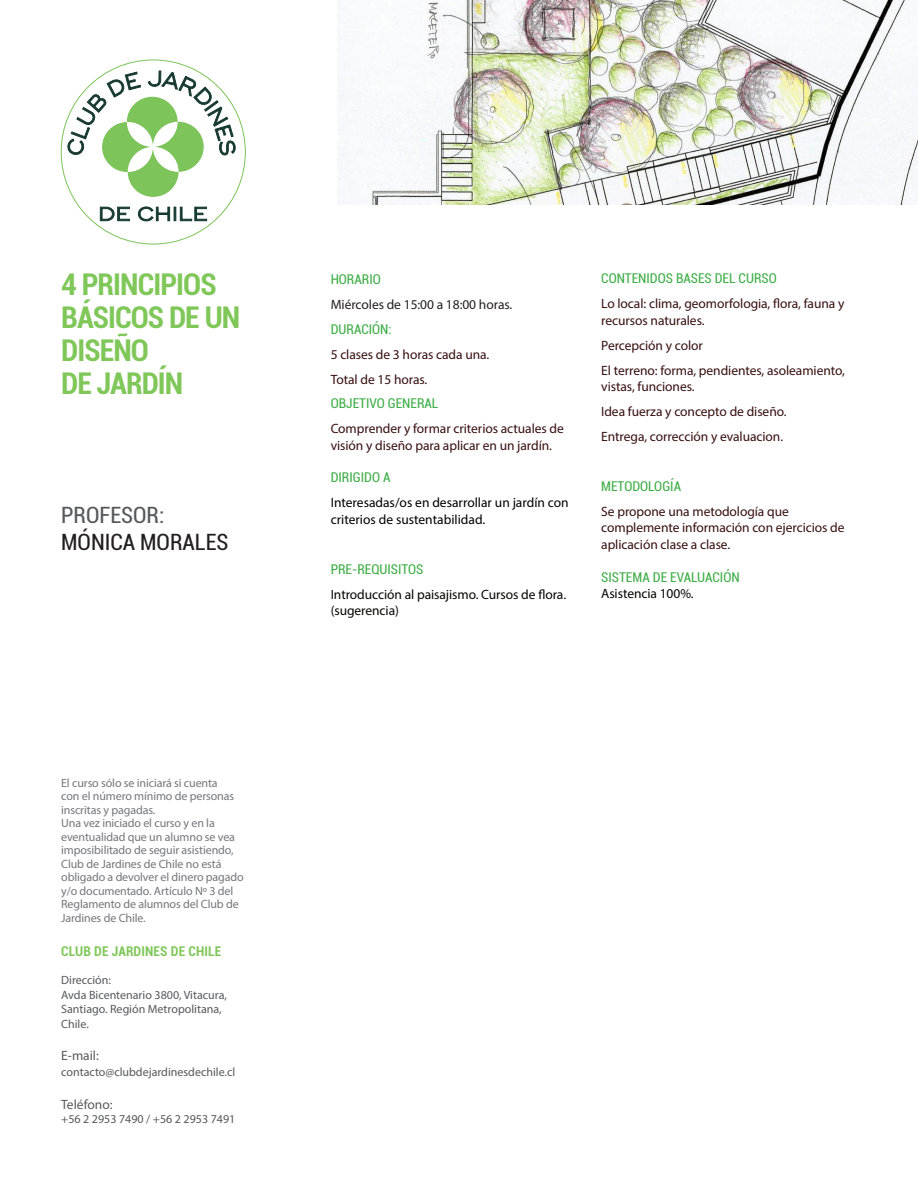
<style>
.page{position:relative;width:918px;height:1188px;background:#fff}
.page>*{position:absolute;margin:0;border:0;box-sizing:border-box;transform-origin:0 0}
.t1{font:700 condensed 30px/33px "Roboto";letter-spacing:-.03em;color:#80c759}
.t2{font:condensed 22.5px/27px "Roboto";color:#231f20}
.t3{font:13.5px/16.5px "Myriad Pro";letter-spacing:-.005em;color:#380f10}
.t4{font:condensed 13.5px "Roboto";color:#40ae49}
.t5{font:13.5px/16.5px "Myriad Pro";letter-spacing:-.005em;color:#040503}
.t6{font:13.5px/16.5px "Myriad Pro";color:#000}
.t7{font:13.5px "Myriad Pro";letter-spacing:-.005em;color:#231f20}
.t8{font:700 condensed 13.5px "Roboto";letter-spacing:.01em;color:#80c759}
.t9{font:13.5px "Myriad Pro";color:#57585a}
.t10{font:12px/13.5px "Myriad Pro";letter-spacing:-.01em;color:#757679}
.t11{font:12px/14.4px "Myriad Pro";color:#57585a}
.s1{color:#57585a}
</style>
<div class="page">
<img style="left:337px;top:0;width:581px;height:204px">
<svg style="left:67px;top:71px;width:169px;height:126px"></svg>
<svg style="left:100px;top:207px;width:30px;height:14px"></svg>
<svg style="left:138px;top:207px;width:69px;height:14px"></svg>
<p class="t1" style="left:61px;top:267px;width:180px">4 PRINCIPIOS<br>BÁSICOS DE UN<br>DISEÑO</p>
<p class="t1" style="left:61px;top:366px;width:124px">DE JARDÍN</p>
<p class="t2" style="left:61px;top:500px;width:169px"><span class="s1">PROFESOR:<br></span>MÓNICA MORALES</p>
<p class="t10" style="left:61px;top:776px;width:175px">El curso sólo se iniciará si cuenta con el número mínimo de personas inscritas y pagadas.</p>
<p class="t10" style="left:61px;top:816px;width:184px">Una vez iniciado el curso y en la eventualidad que un alumno se vea imposibilitado de seguir asistiendo,<br>Club de Jardines de Chile no está obligado a devolver el dinero pagado y/o documentado. Artículo Nº 3 del<br>Reglamento de alumnos del Club de<br>Jardines de Chile.</p>
<p class="t8" style="left:61px;top:941px;width:162px">CLUB DE JARDINES DE CHILE</p>
<p class="t11" style="left:61px;top:973px;width:167px">Dirección:<br>Avda Bicentenario 3800, Vitacura,<br>Santiago. Región Metropolitana,<br>Chile.</p>
<p class="t9" style="left:61px;top:1047px;width:39px">E-mail:</p>
<p class="t11" style="left:61px;top:1065px;width:176px">contacto@clubdejardinesdechile.cl</p>
<p class="t9" style="left:61px;top:1096px;width:53px">Teléfono:</p>
<p class="t11" style="left:61px;top:1112px;width:176px">+56 2 2953 7490 / +56 2 2953 7491</p>
<p class="t4" style="left:331px;top:270px;width:52px">HORARIO</p>
<p class="t7" style="left:331px;top:296px;width:183px">Miércoles de 15:00 a 18:00 horas.</p>
<p class="t4" style="left:331px;top:320px;width:63px">DURACIÓN:</p>
<p class="t3" style="left:331px;top:346px;width:160px">5 clases de 3 horas cada una.</p>
<p class="t3" style="left:331px;top:371px;width:98px">Total de 15 horas.</p>
<p class="t4" style="left:331px;top:394px;width:109px">OBJETIVO GENERAL</p>
<p class="t3" style="left:331px;top:420px;width:235px">Comprender y formar criterios actuales de visión y diseño para aplicar en un jardín.</p>
<p class="t4" style="left:331px;top:468px;width:61px">DIRIGIDO A</p>
<p class="t6" style="left:331px;top:494px;width:240px">Interesadas/os en desarrollar un jardín con criterios de sustentabilidad.</p>
<p class="t4" style="left:331px;top:560px;width:94px">PRE-REQUISITOS</p>
<p class="t5" style="left:331px;top:586px;width:237px">Introducción al paisajismo. Cursos de flora. (sugerencia)</p>
<p class="t4" style="left:601px;top:269px;width:177px">CONTENIDOS BASES DEL CURSO</p>
<p class="t3" style="left:601px;top:295px;width:245px">Lo local: clima, geomorfologia, flora, fauna y recursos naturales.</p>
<p class="t3" style="left:601px;top:337px;width:103px">Percepción y color</p>
<p class="t3" style="left:601px;top:362px;width:245px">El terreno: forma, pendientes, asoleamiento, vistas, funciones.</p>
<p class="t3" style="left:601px;top:403px;width:187px">Idea fuerza y concepto de diseño.</p>
<p class="t3" style="left:601px;top:428px;width:183px">Entrega, corrección y evaluacion.</p>
<p class="t4" style="left:601px;top:477px;width:81px">METODOLOGÍA</p>
<p class="t3" style="left:601px;top:503px;width:245px">Se propone una metodología que complemente información con ejercicios de aplicación clase a clase.</p>
<p class="t4" style="left:601px;top:567px;width:140px">SISTEMA DE EVALUACIÓN</p>
<p class="t5" style="left:601px;top:585px;width:94px">Asistencia 100%.</p>
</div>
